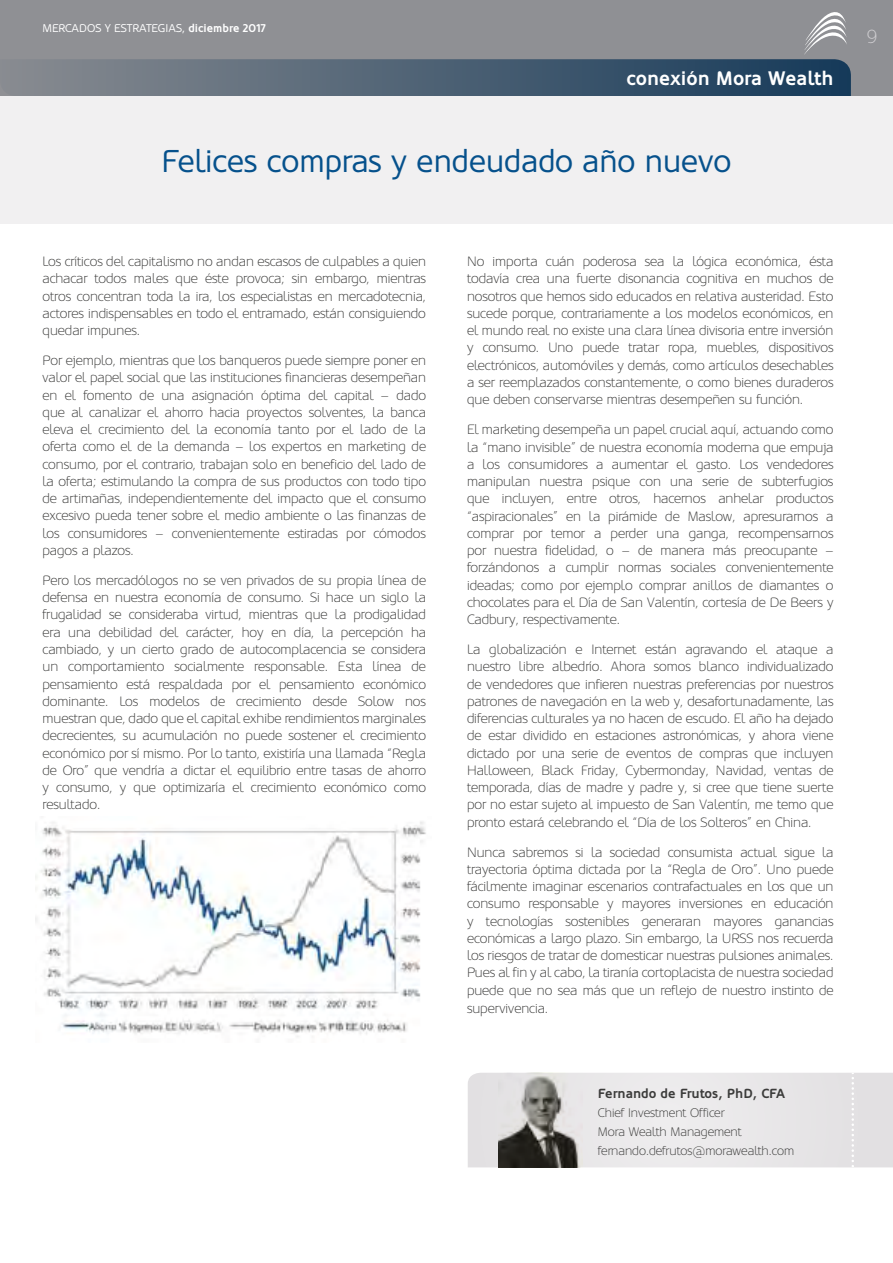
<style>
.page{position:relative;width:893px;height:1263px;background:#fff}
.page>*{position:absolute;margin:0;border:0;box-sizing:border-box;transform-origin:0 0}
.t1{font:31.5px "Oblik";color:#06518c}
.t2{font:700 19.5px "Oblik";color:#fff}
.t3{font:300 18.75px "Oblik";color:#d0cfd2}
.t4{font:300 13.5px/17.2px "Oblik";color:#3c3c3b;text-align:justify}
.t5{font:700 13.2px "Oblik";color:#3c3c3b}
.t6{font:300 12.3px/19px "Oblik";color:#3c3c3b}
.t7{font:11.25px "Oblik";color:#fff}
.s1{font-weight:700}
</style>
<div class="page">
<div style="left:0;top:0;width:893px;height:96px;background:#8f9094"></div>
<div style="left:0;top:96px;width:893px;height:128px;background:#f1f0f1"></div>
<svg style="left:468px;top:1073px;width:425px;height:94px;background:#d7d5d6"></svg>
<svg style="left:34px;top:12px;width:817px;height:84px"></svg>
<img style="left:36px;top:821px;width:390px;height:216px">
<p class="t7" style="left:42px;top:22px;width:225px">MERCADOS Y ESTRATEGIAS, <span class="s1">diciembre 2017</span></p>
<h2 class="t2" style="left:627px;top:67px;width:208px">conexión Mora Wealth</h2>
<h1 class="t1" style="left:161px;top:143px;width:571px">Felices compras y endeudado año nuevo</h1>
<p class="t4" style="left:43px;top:253px;width:385px">Los críticos del capitalismo no andan escasos de culpables a quien achacar todos males que éste provoca; sin embargo, mientras otros concentran toda la ira, los especialistas en mercadotecnia, actores indispensables en todo el entramado, están consiguiendo quedar impunes.</p>
<p class="t4" style="left:43px;top:352px;width:385px">Por ejemplo, mientras que los banqueros puede siempre poner en valor el papel social que las instituciones financieras desempeñan en el fomento de una asignación óptima del capital – dado que al canalizar el ahorro hacia proyectos solventes, la banca eleva el crecimiento del la economía tanto por el lado de la oferta como el de la demanda – los expertos en marketing de consumo, por el contrario, trabajan solo en beneficio del lado de la oferta; estimulando la compra de sus productos con todo tipo de artimañas, independientemente del impacto que el consumo excesivo pueda tener sobre el medio ambiente o las finanzas de los consumidores – convenientemente estiradas por cómodos pagos a plazos.</p>
<p class="t4" style="left:43px;top:572px;width:385px">Pero los mercadólogos no se ven privados de su propia línea de defensa en nuestra economía de consumo. Si hace un siglo la frugalidad se consideraba virtud, mientras que la prodigalidad era una debilidad del carácter, hoy en día, la percepción ha cambiado, y un cierto grado de autocomplacencia se considera un comportamiento socialmente responsable. Esta línea de pensamiento está respaldada por el pensamiento económico dominante. Los modelos de crecimiento desde Solow nos muestran que, dado que el capital exhibe rendimientos marginales decrecientes, su acumulación no puede sostener el crecimiento económico por sí mismo. Por lo tanto, existiría una llamada “Regla de Oro” que vendría a dictar el equilibrio entre tasas de ahorro y consumo, y que optimizaría el crecimiento económico como resultado.</p>
<p class="t4" style="left:467px;top:253px;width:368px">No importa cuán poderosa sea la lógica económica, ésta todavía crea una fuerte disonancia cognitiva en muchos de nosotros que hemos sido educados en relativa austeridad. Esto sucede porque, contrariamente a los modelos económicos, en el mundo real no existe una clara línea divisoria entre inversión y consumo. Uno puede tratar ropa, muebles, dispositivos electrónicos, automóviles y demás, como artículos desechables a ser reemplazados constantemente, o como bienes duraderos que deben conservarse mientras desempeñen su función.</p>
<p class="t4" style="left:467px;top:421px;width:368px">El marketing desempeña un papel crucial aquí, actuando como la “mano invisible” de nuestra economía moderna que empuja a los consumidores a aumentar el gasto. Los vendedores manipulan nuestra psique con una serie de subterfugios que incluyen, entre otros, hacernos anhelar productos “aspiracionales” en la pirámide de Maslow, apresurarnos a comprar por temor a perder una ganga, recompensarnos por nuestra fidelidad, o – de manera más preocupante – forzándonos a cumplir normas sociales convenientemente ideadas; como por ejemplo comprar anillos de diamantes o chocolates para el Día de San Valentín, cortesía de De Beers y Cadbury, respectivamente.</p>
<p class="t4" style="left:467px;top:641px;width:368px">La globalización e Internet están agravando el ataque a nuestro libre albedrío. Ahora somos blanco individualizado de vendedores que infieren nuestras preferencias por nuestros patrones de navegación en la web y, desafortunadamente, las diferencias culturales ya no hacen de escudo. El año ha dejado de estar dividido en estaciones astronómicas, y ahora viene dictado por una serie de eventos de compras que incluyen Halloween, Black Friday, Cybermonday, Navidad, ventas de temporada, días de madre y padre y, si cree que tiene suerte por no estar sujeto al impuesto de San Valentín, me temo que pronto estará celebrando el “Día de los Solteros” en China.</p>
<p class="t4" style="left:467px;top:843px;width:368px">Nunca sabremos si la sociedad consumista actual sigue la trayectoria óptima dictada por la “Regla de Oro”. Uno puede fácilmente imaginar escenarios contrafactuales en los que un consumo responsable y mayores inversiones en educación y tecnologías sostenibles generaran mayores ganancias económicas a largo plazo. Sin embargo, la URSS nos recuerda los riesgos de tratar de domesticar nuestras pulsiones animales.<br>Pues al fin y al cabo, la tiranía cortoplacista de nuestra sociedad puede que no sea más que un reflejo de nuestro instinto de supervivencia.</p>
<p class="t5" style="left:598px;top:1085px;width:189px">Fernando de Frutos, PhD, CFA</p>
<p class="t6" style="left:598px;top:1103px;width:198px">Chief Investment Officer<br>Mora Wealth Management fernando.defrutos@morawealth.com</p>
<h3 class="t3" style="left:867px;top:26px;width:12px">9</h3>
</div>
